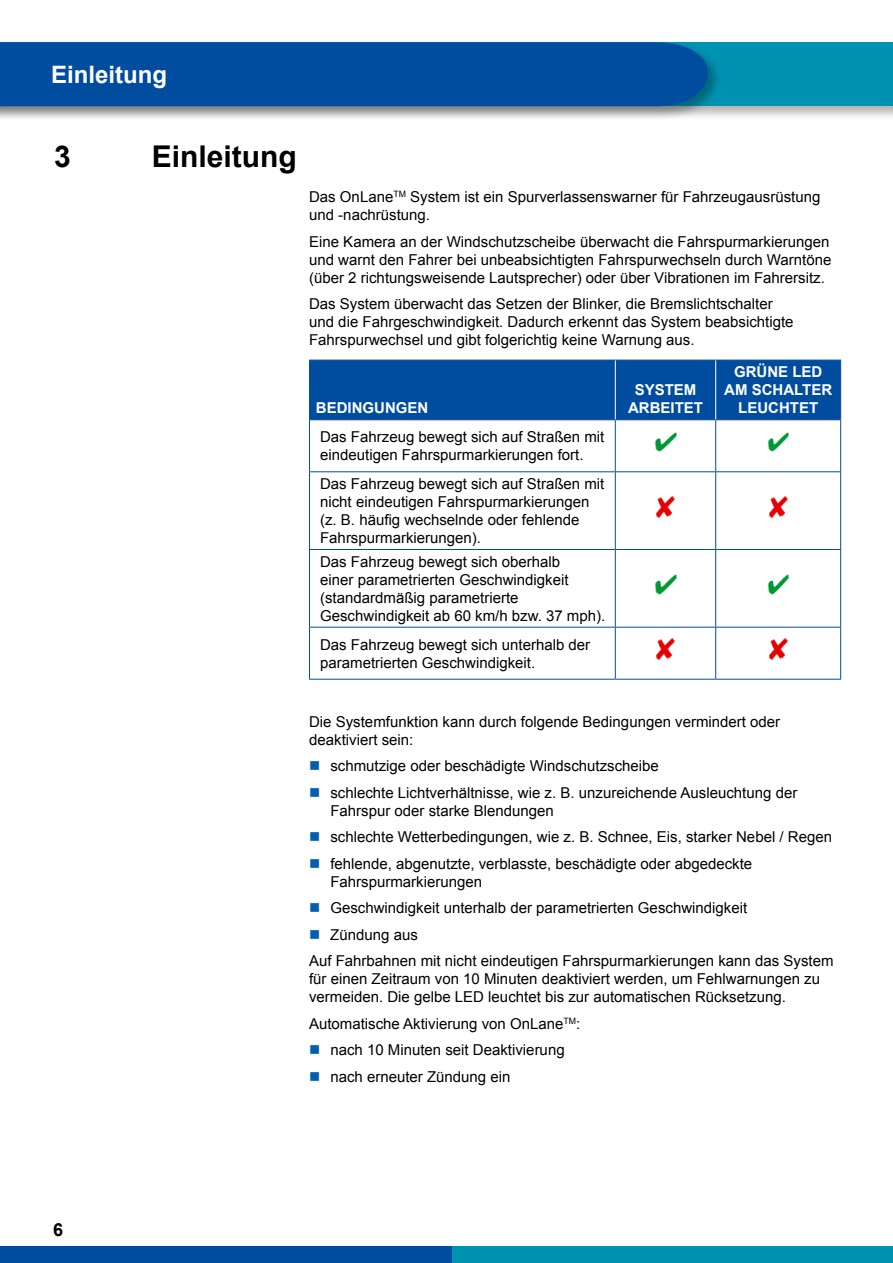
<style>
.page{position:relative;width:893px;height:1263px;background:#fff}
.page>*{position:absolute;margin:0;border:0;box-sizing:border-box;transform-origin:0 0}
.t1{font:700 30px "Arial";color:#000}
.t2{font:700 24px "Arial";color:#fff}
.t3{font:700 18px "Arial";color:#000}
.t4{font:15px/18px "Arial";color:#000}
.t5{font:700 15px/18px "Arial";color:#fff;text-align:center}
</style>
<div class="page">
<div style="left:0;top:1246px;width:453px;height:17px;background:#004d9f"></div>
<div style="left:453px;top:1246px;width:440px;height:17px;background:#0093b1"></div>
<div style="left:0;top:40px;width:893px;height:81px;background:#000;opacity:.3"></div>
<div style="left:0;top:43px;width:893px;height:63px;background:#0093b1"></div>
<div style="left:0;top:40px;width:723px;height:81px;background:#000;opacity:.3"></div>
<div style="left:0;top:42px;width:708px;height:64px;background:#004d9f"></div>
<hr style="left:889px;top:40px;width:4px;height:81px;background:#000;opacity:.3">
<hr style="left:892px;top:43px;width:1px;height:63px;background:#0093b1">
<div style="left:310px;top:361px;width:530px;height:58px;background:#004d9f"></div>
<hr style="left:309px;top:360px;width:306px;height:1px;background:#004d9f">
<hr style="left:309px;top:360px;width:1px;height:59px;background:#004d9f">
<hr style="left:615px;top:360px;width:101px;height:1px;background:#004d9f">
<hr style="left:716px;top:360px;width:125px;height:1px;background:#004d9f">
<hr style="left:840px;top:360px;width:1px;height:59px;background:#004d9f">
<hr style="left:309px;top:419px;width:306px;height:1px;background:#004d9f">
<hr style="left:309px;top:420px;width:1px;height:51px;background:#004d9f">
<hr style="left:615px;top:419px;width:101px;height:1px;background:#004d9f">
<hr style="left:615px;top:420px;width:1px;height:51px;background:#004d9f">
<hr style="left:716px;top:419px;width:125px;height:1px;background:#004d9f">
<hr style="left:715px;top:420px;width:1px;height:51px;background:#004d9f">
<hr style="left:840px;top:420px;width:1px;height:51px;background:#004d9f">
<hr style="left:309px;top:471px;width:306px;height:1px;background:#004d9f">
<hr style="left:309px;top:472px;width:1px;height:77px;background:#004d9f">
<hr style="left:615px;top:471px;width:101px;height:1px;background:#004d9f">
<hr style="left:615px;top:472px;width:1px;height:77px;background:#004d9f">
<hr style="left:716px;top:471px;width:125px;height:1px;background:#004d9f">
<hr style="left:715px;top:472px;width:1px;height:77px;background:#004d9f">
<hr style="left:840px;top:472px;width:1px;height:77px;background:#004d9f">
<hr style="left:309px;top:549px;width:306px;height:1px;background:#004d9f">
<hr style="left:309px;top:550px;width:1px;height:77px;background:#004d9f">
<hr style="left:615px;top:549px;width:101px;height:1px;background:#004d9f">
<hr style="left:615px;top:550px;width:1px;height:77px;background:#004d9f">
<hr style="left:716px;top:549px;width:125px;height:1px;background:#004d9f">
<hr style="left:715px;top:550px;width:1px;height:77px;background:#004d9f">
<hr style="left:840px;top:550px;width:1px;height:77px;background:#004d9f">
<hr style="left:309px;top:627px;width:306px;height:1px;background:#004d9f">
<hr style="left:309px;top:627px;width:1px;height:52px;background:#004d9f">
<hr style="left:615px;top:627px;width:101px;height:1px;background:#004d9f">
<hr style="left:615px;top:627px;width:1px;height:52px;background:#004d9f">
<hr style="left:716px;top:627px;width:125px;height:1px;background:#004d9f">
<hr style="left:715px;top:627px;width:1px;height:52px;background:#004d9f">
<hr style="left:840px;top:627px;width:1px;height:52px;background:#004d9f">
<hr style="left:309px;top:679px;width:306px;height:1px;background:#004d9f">
<hr style="left:615px;top:679px;width:101px;height:1px;background:#004d9f">
<hr style="left:716px;top:679px;width:125px;height:1px;background:#004d9f">
<hr style="left:615px;top:360px;width:1px;height:59px;background:#fff">
<hr style="left:715px;top:360px;width:1px;height:59px;background:#fff">
<img style="left:655px;top:432px;width:21px;height:20px">
<img style="left:768px;top:432px;width:21px;height:20px">
<img style="left:656px;top:496px;width:18px;height:21px">
<img style="left:769px;top:496px;width:18px;height:21px">
<img style="left:655px;top:575px;width:21px;height:19px">
<img style="left:768px;top:575px;width:21px;height:19px">
<img style="left:656px;top:639px;width:18px;height:21px">
<img style="left:769px;top:639px;width:18px;height:21px">
<h2 class="t2" style="left:51px;top:59px;width:118px">Einleitung</h2>
<h1 class="t1" style="left:54px;top:137px;width:18px">3</h1>
<h1 class="t1" style="left:152px;top:137px;width:147px">Einleitung</h1>
<p class="t4" style="left:309px;top:188px;width:513px">Das OnLane<sup>TM</sup> System ist ein Spurverlassenswarner für Fahrzeugausrüstung und -nachrüstung.</p>
<p class="t4" style="left:309px;top:233px;width:524px">Eine Kamera an der Windschutzscheibe überwacht die Fahrspurmarkierungen und warnt den Fahrer bei unbeabsichtigten Fahrspurwechseln durch Warntöne (über 2 richtungsweisende Lautsprecher) oder über Vibrationen im Fahrersitz.</p>
<p class="t4" style="left:309px;top:295px;width:486px">Das System überwacht das Setzen der Blinker, die Bremslichtschalter und die Fahrgeschwindigkeit. Dadurch erkennt das System beabsichtigte<br>Fahrspurwechsel und gibt folgerichtig keine Warnung aus.</p>
<p class="t5" style="left:316px;top:400px;width:114px">BEDINGUNGEN</p>
<p class="t4" style="left:320px;top:428px;width:286px">Das Fahrzeug bewegt sich auf Straßen mit eindeutigen Fahrspurmarkierungen fort.</p>
<p class="t4" style="left:320px;top:475px;width:286px">Das Fahrzeug bewegt sich auf Straßen mit nicht eindeutigen Fahrspurmarkierungen (z. B. häufig wechselnde oder fehlende Fahrspurmarkierungen).</p>
<p class="t4" style="left:320px;top:553px;width:287px">Das Fahrzeug bewegt sich oberhalb<br>einer parametrierten Geschwindigkeit (standardmäßig parametrierte Geschwindigkeit ab 60 km/h bzw. 37 mph).</p>
<p class="t4" style="left:320px;top:635px;width:272px">Das Fahrzeug bewegt sich unterhalb der parametrierten Geschwindigkeit.</p>
<p class="t5" style="left:628px;top:382px;width:76px">SYSTEM<br>ARBEITET</p>
<p class="t5" style="left:724px;top:364px;width:110px">GRÜNE LED<br>AM SCHALTER<br>LEUCHTET</p>
<p class="t4" style="left:309px;top:712px;width:473px">Die Systemfunktion kann durch folgende Bedingungen vermindert oder deaktiviert sein:</p>
<p class="t4" style="left:330px;top:753px;width:468px;line-height:26.5px">schmutzige oder beschädigte Windschutzscheibe<br>schlechte Lichtverhältnisse, wie z. B. unzureichende Ausleuchtung der</p>
<p class="t4" style="left:330px;top:797px;width:503px;line-height:26.5px">Fahrspur oder starke Blendungen<br>schlechte Wetterbedingungen, wie z. B. Schnee, Eis, starker Nebel / Regen fehlende, abgenutzte, verblasste, beschädigte oder abgedeckte</p>
<p class="t4" style="left:330px;top:872px;width:153px">Fahrspurmarkierungen</p>
<p class="t4" style="left:330px;top:899px;width:418px">Geschwindigkeit unterhalb der parametrierten Geschwindigkeit</p>
<p class="t4" style="left:330px;top:925px;width:89px">Zündung aus</p>
<p class="t4" style="left:309px;top:952px;width:526px">Auf Fahrbahnen mit nicht eindeutigen Fahrspurmarkierungen kann das System</p>
<p class="t4" style="left:309px;top:970px;width:513px">für einen Zeitraum von 10 Minuten deaktiviert werden, um Fehlwarnungen zu vermeiden. Die gelbe LED leuchtet bis zur automatischen Rücksetzung.</p>
<p class="t4" style="left:330px;top:1010px;width:251px;line-height:26.5px;text-indent:-21px">Automatische Aktivierung von OnLane<sup>TM</sup>: nach 10 Minuten seit Deaktivierung nach erneuter Zündung ein</p>
<p class="t3" style="left:53px;top:1217px;width:12px">6</p>
</div>
